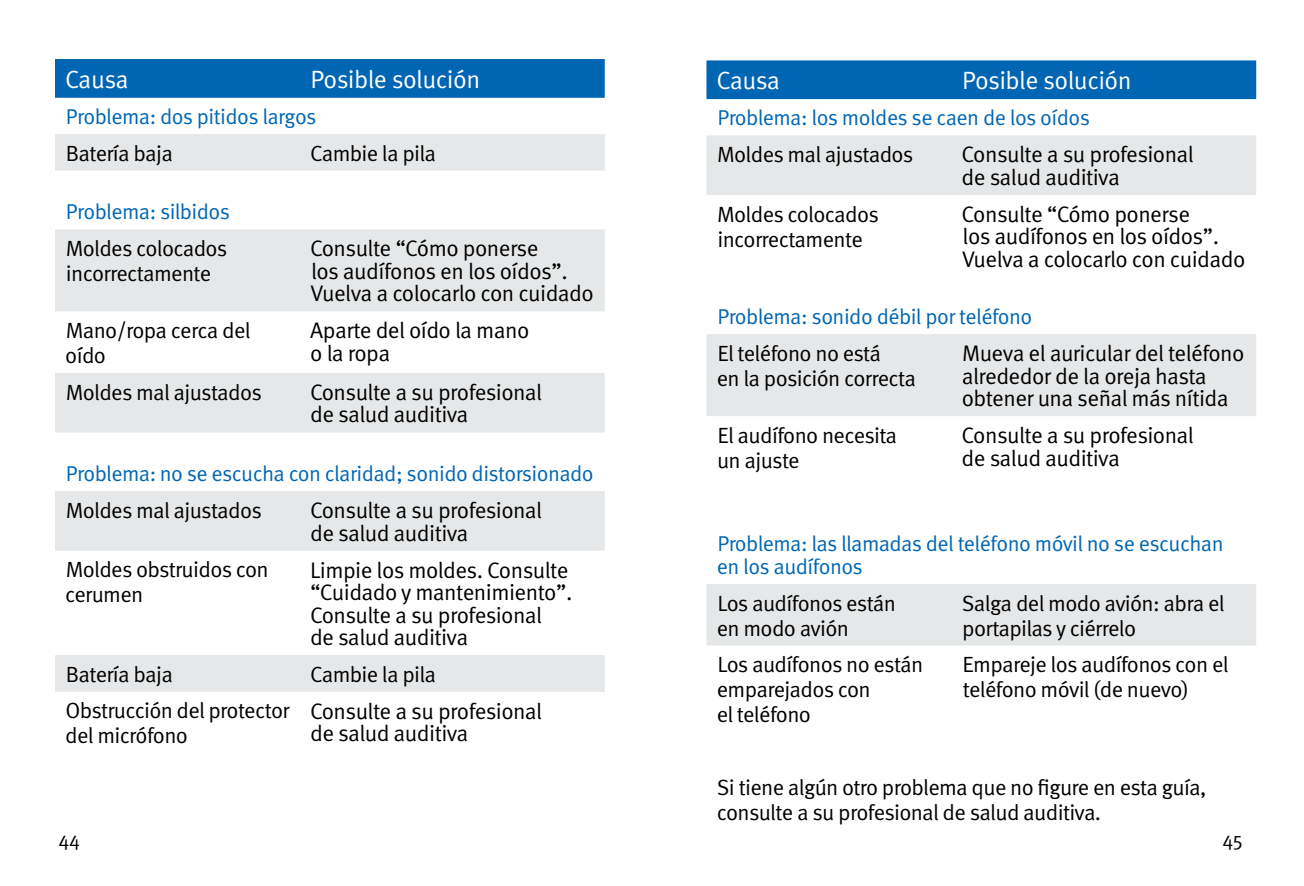
<style>
.page{position:relative;width:1304px;height:886px;background:#fff}
.page>*{position:absolute;margin:0;border:0;box-sizing:border-box;transform-origin:0 0}
.t1{font:25px "Meta Pro Norm";letter-spacing:-.025em;color:#fff}
.t2{font:22.5px/22.5px "Meta Pro Norm";letter-spacing:-.025em;color:#000}
.t3{font:22px/25px "Meta Pro Norm";letter-spacing:-.03em;color:#000}
.t4{font:21.5px/22.5px "Meta Pro Norm";letter-spacing:-.025em;color:#0066b3}
.t5{font:20px "Meta Pro Norm";color:#000}
</style>
<div class="page">
<div style="left:55px;top:59px;width:550px;height:39px;background:#0066b3"></div>
<svg style="left:55px;top:134px;width:550px;height:558px"></svg>
<div style="left:706px;top:60px;width:550px;height:39px;background:#0066b3"></div>
<div style="left:706px;top:135px;width:550px;height:60px;background:#e6e7e8"></div>
<svg style="left:706px;top:334px;width:550px;height:312px;fill:#e6e7e8"></svg>
<div style="left:706px;top:503px;width:550px;height:81px;background:#fff"></div>
<p class="t1" style="left:65px;top:60px;width:65px">Causa</p>
<p class="t1" style="left:311px;top:60px;width:171px">Posible solución</p>
<p class="t4" style="left:66px;top:104px;width:252px">Problema: dos pitidos largos</p>
<p class="t3" style="left:66px;top:139px;width:109px">Batería baja</p>
<p class="t3" style="left:310px;top:139px;width:127px">Cambie la pila</p>
<p class="t4" style="left:66px;top:199px;width:166px">Problema: silbidos</p>
<p class="t3" style="left:66px;top:234px;width:163px">Moldes colocados incorrectamente</p>
<p class="t2" style="left:310px;top:236px;width:285px">Consulte “Cómo ponerse<br>los audífonos en los oídos”.<br>Vuelva a colocarlo con cuidado</p>
<p class="t3" style="left:65px;top:316px;width:187px">Mano/ropa cerca del oído</p>
<p class="t2" style="left:310px;top:318px;width:221px">Aparte del oído la mano o la ropa</p>
<p class="t3" style="left:66px;top:378px;width:198px">Moldes mal ajustados</p>
<p class="t2" style="left:310px;top:379px;width:234px">Consulte a su profesional de salud auditiva</p>
<p class="t4" style="left:66px;top:461px;width:529px">Problema: no se escucha con claridad; sonido distorsionado</p>
<p class="t3" style="left:66px;top:496px;width:198px">Moldes mal ajustados</p>
<p class="t2" style="left:310px;top:498px;width:234px">Consulte a su profesional de salud auditiva</p>
<p class="t3" style="left:65px;top:556px;width:205px">Moldes obstruidos con cerumen</p>
<p class="t2" style="left:310px;top:557px;width:264px">Limpie los moldes. Consulte “Cuidado y mantenimiento”.<br>Consulte a su profesional<br>de salud auditiva</p>
<p class="t3" style="left:66px;top:660px;width:109px">Batería baja</p>
<p class="t3" style="left:310px;top:660px;width:127px">Cambie la pila</p>
<p class="t3" style="left:65px;top:697px;width:226px">Obstrucción del protector del micrófono</p>
<p class="t2" style="left:310px;top:698px;width:234px">Consulte a su profesional de salud auditiva</p>
<p class="t1" style="left:716px;top:62px;width:65px">Causa</p>
<p class="t1" style="left:962px;top:62px;width:171px">Posible solución</p>
<p class="t4" style="left:717px;top:105px;width:374px">Problema: los moldes se caen de los oídos</p>
<p class="t3" style="left:717px;top:141px;width:198px">Moldes mal ajustados</p>
<p class="t2" style="left:962px;top:142px;width:234px">Consulte a su profesional de salud auditiva</p>
<p class="t3" style="left:717px;top:200px;width:163px">Moldes colocados incorrectamente</p>
<p class="t2" style="left:962px;top:201px;width:285px">Consulte “Cómo ponerse<br>los audífonos en los oídos”.<br>Vuelva a colocarlo con cuidado</p>
<p class="t4" style="left:717px;top:304px;width:316px">Problema: sonido débil por teléfono</p>
<p class="t3" style="left:717px;top:339px;width:201px">El teléfono no está<br>en la posición correcta</p>
<p class="t2" style="left:962px;top:341px;width:284px">Mueva el auricular del teléfono alrededor de la oreja hasta obtener una señal más nítida</p>
<p class="t3" style="left:717px;top:421px;width:182px">El audífono necesita un ajuste</p>
<p class="t2" style="left:962px;top:423px;width:234px">Consulte a su profesional de salud auditiva</p>
<p class="t4" style="left:717px;top:531px;width:509px">Problema: las llamadas del teléfono móvil no se escuchan en los audífonos</p>
<p class="t3" style="left:717px;top:589px;width:181px">Los audífonos están en modo avión</p>
<p class="t3" style="left:962px;top:589px;width:264px">Salga del modo avión: abra el portapilas y ciérrelo</p>
<p class="t3" style="left:717px;top:650px;width:208px">Los audífonos no están emparejados con<br>el teléfono</p>
<p class="t3" style="left:962px;top:650px;width:268px">Empareje los audífonos con el teléfono móvil (de nuevo)</p>
<p class="t3" style="left:717px;top:774px;width:491px">Si tiene algún otro problema que no figure en esta guía, consulte a su profesional de salud auditiva.</p>
<p class="t5" style="left:58px;top:823px;width:23px">44</p>
<p class="t5" style="left:1222px;top:823px;width:22px">45</p>
</div>
